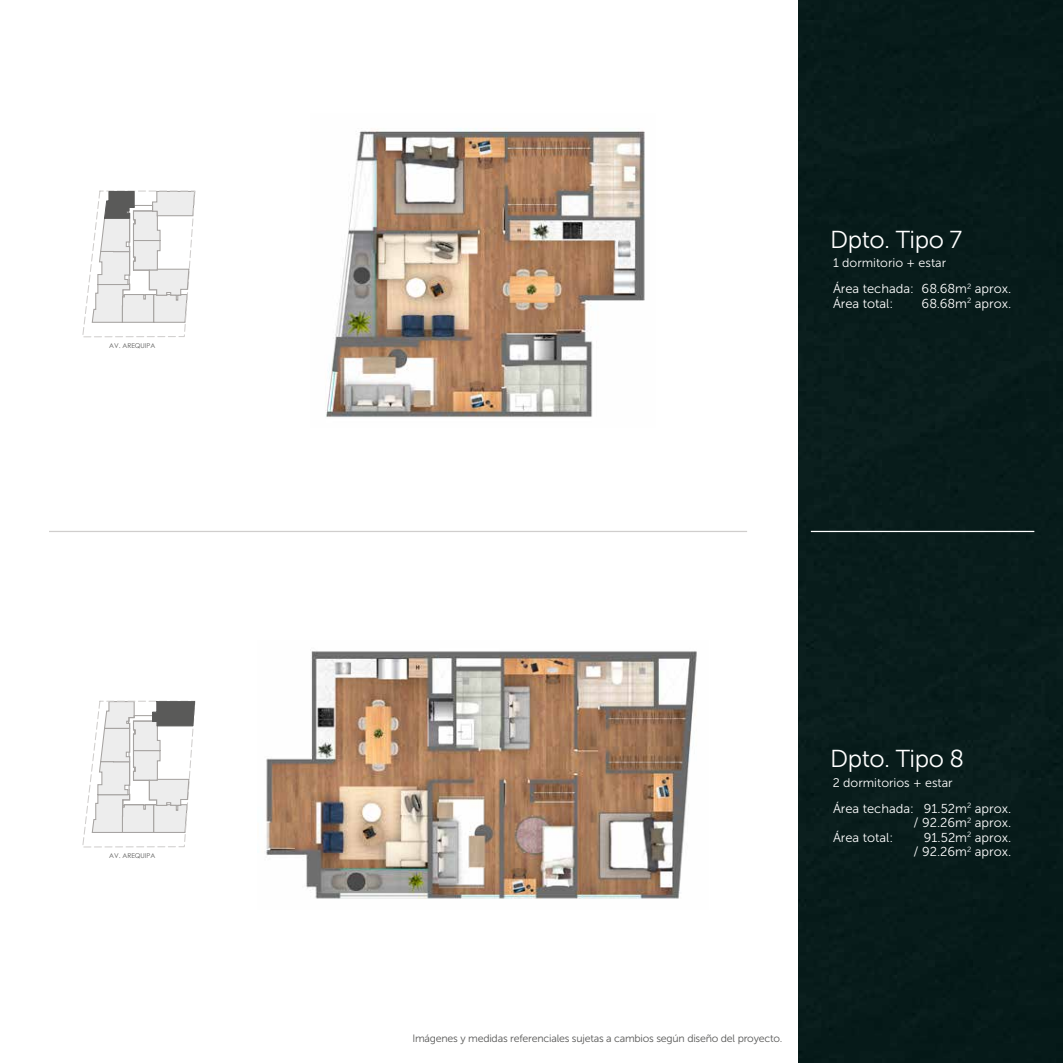
<style>
.page{position:relative;width:1063px;height:1063px;background:#fff}
.page>*{position:absolute;margin:0;border:0;box-sizing:border-box;transform-origin:0 0}
.t1{font:24.5px "Museo Sans 300";letter-spacing:-.02em;color:#fff}
.t2{font:12.88px/14.5px "Museo Sans 300";color:#fff}
.t3{font:12.5px "Museo Sans 300";color:#fff}
.t4{font:10.62px "Museo Sans 300";letter-spacing:-.02em;color:#575756}
.t5{font:6.62px "Century Gothic";color:#585857}
</style>
<div class="page">
<div style="left:799px;top:0;width:264px;height:1063px;background:#081c1b"></div>
<svg style="left:82px;top:700px;width:114px;height:148px"></svg>
<svg style="left:82px;top:190px;width:114px;height:148px"></svg>
<img style="left:325px;top:128px;width:320px;height:289px">
<img style="left:266px;top:651px;width:431px;height:248px">
<hr style="left:49px;top:531px;width:698px;height:1px;background:#d0cecd">
<hr style="left:811px;top:531px;width:223px;height:1px;background:#fff">
<p class="t5" style="left:109px;top:341px;width:48px">AV. AREQUIPA</p>
<p class="t5" style="left:109px;top:851px;width:48px">AV. AREQUIPA</p>
<h1 class="t1" style="left:830px;top:226px;width:134px">Dpto. Tipo 7</h1>
<p class="t2" style="left:833px;top:282px;width:180px">Área techada: 68.68m<sup>2</sup> aprox.<br>Área total:</p>
<p class="t3" style="left:833px;top:256px;width:115px">1 dormitorio + estar</p>
<p class="t2" style="left:922px;top:296px;width:91px">68.68m<sup>2</sup> aprox.</p>
<h1 class="t1" style="left:830px;top:746px;width:136px">Dpto. Tipo 8</h1>
<p class="t2" style="left:833px;top:801px;width:180px">Área techada: 91.52m<sup>2</sup> aprox.</p>
<p class="t2" style="left:914px;top:816px;width:99px">/ 92.26m<sup>2</sup> aprox.</p>
<p class="t2" style="left:833px;top:830px;width:62px">Área total:</p>
<p class="t2" style="left:914px;top:830px;width:99px;text-align:right">91.52m<sup>2</sup> aprox.<br>/ 92.26m<sup>2</sup> aprox.</p>
<p class="t3" style="left:833px;top:776px;width:121px">2 dormitorios + estar</p>
<p class="t4" style="left:412px;top:1033px;width:372px">Imágenes y medidas referenciales sujetas a cambios según diseño del proyecto.</p>
</div>
